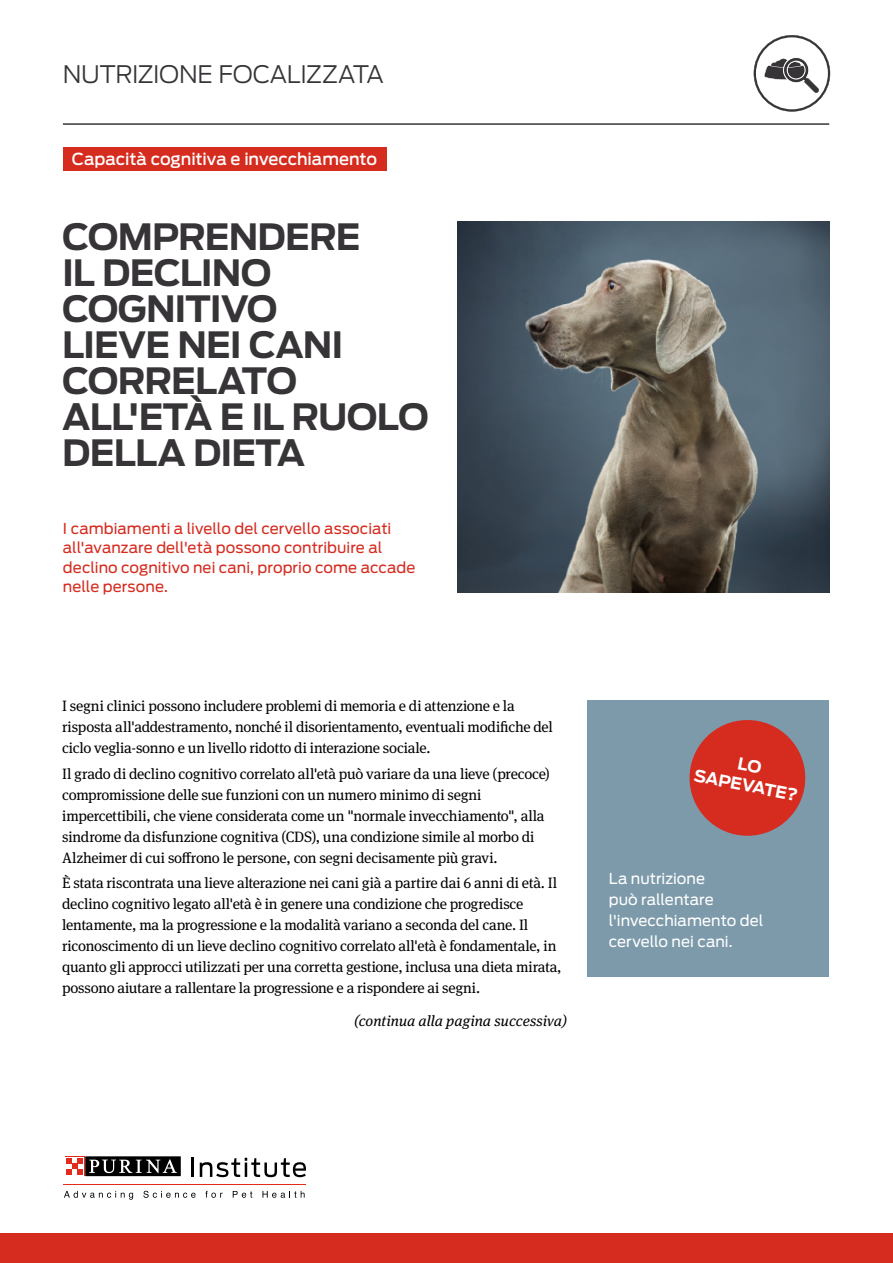
<style>
.page{position:relative;width:893px;height:1263px;background:#fff}
.page>*{position:absolute;margin:0;border:0;box-sizing:border-box;transform-origin:0 0}
.t1{font:700 36px/36px "Antenna";letter-spacing:-.025em;color:#373437}
.t2{font:300 24px "Antenna";letter-spacing:-.015em;color:#373437}
.t3{font:500 16.5px "Antenna";letter-spacing:-.005em;color:#fff}
.t4{font:700 16.5px/19.8px "Antenna";color:#fff;text-align:center}
.t5{font:15px/21px "Meta Serif Pro";letter-spacing:-.015em;color:#000}
.t6{font:15px/19.5px "Antenna";color:#d62b1f}
.t7{font:15px/21px "Antenna";color:#fff}
.t8{font:italic 15px "Meta Serif Pro";color:#000}
</style>
<div class="page">
<div style="left:0;top:1233px;width:893px;height:30px;background:#d62b1f"></div>
<hr style="left:63px;top:123px;width:766px;height:2px;background:#373437">
<hr style="left:64px;top:1184px;width:242px;height:1px;background:#e52a1b">
<svg style="left:192px;top:1158px;width:2px;height:19px"></svg>
<svg style="left:200px;top:1158px;width:106px;height:19px"></svg>
<svg style="left:64px;top:1191px;width:69px;height:9px"></svg>
<svg style="left:143px;top:1191px;width:53px;height:7px"></svg>
<svg style="left:205px;top:1191px;width:18px;height:7px"></svg>
<svg style="left:233px;top:1191px;width:19px;height:7px"></svg>
<svg style="left:262px;top:1191px;width:43px;height:7px"></svg>
<svg style="left:85px;top:1176px;width:96px;height:1px"></svg>
<svg style="left:65px;top:1156px;width:20px;height:20px"></svg>
<div style="left:85px;top:1156px;width:96px;height:20px;background:#000"></div>
<svg style="left:89px;top:1159px;width:88px;height:14px"></svg>
<div style="left:65px;top:1157px;width:19px;height:18px;background:#fff"></div>
<svg style="left:66px;top:1158px;width:17px;height:17px"></svg>
<img style="left:458px;top:221px;width:371px;height:371px">
<div style="left:63px;top:147px;width:323px;height:24px;background:#d62b1f"></div>
<div style="left:588px;top:700px;width:241px;height:276px;background:#7d9aaa"></div>
<svg style="left:754px;top:35px;width:76px;height:77px"></svg>
<div style="left:689px;top:720px;width:116px;height:116px;background:#d62b1f;border-radius:50%"></div>
<h2 class="t2" style="left:63px;top:58px;width:323px">NUTRIZIONE FOCALIZZATA</h2>
<p class="t3" style="left:72px;top:148px;width:307px">Capacità cognitiva e invecchiamento</p>
<h1 class="t1" style="left:62px;top:219px;width:368px">COMPRENDERE<br>IL DECLINO<br>COGNITIVO<br>LIEVE NEI CANI<br>CORRELATO<br>ALL'ETÀ E IL RUOLO<br>DELLA DIETA</h1>
<p class="t6" style="left:63px;top:518px;width:354px">I cambiamenti a livello del cervello associati all'avanzare dell'età possono contribuire al declino cognitivo nei cani, proprio come accade nelle persone.</p>
<p class="t5" style="left:62px;top:695px;width:492px">I segni clinici possono includere problemi di memoria e di attenzione e la risposta all'addestramento, nonché il disorientamento, eventuali modifiche del ciclo veglia-sonno e un livello ridotto di interazione sociale.</p>
<p class="t5" style="left:62px;top:762px;width:489px">Il grado di declino cognitivo correlato all'età può variare da una lieve (precoce) compromissione delle sue funzioni con un numero minimo di segni impercettibili, che viene considerata come un "normale invecchiamento", alla sindrome da disfunzione cognitiva (CDS), una condizione simile al morbo di Alzheimer di cui soffrono le persone, con segni decisamente più gravi.</p>
<p class="t5" style="left:62px;top:871px;width:501px">È stata riscontrata una lieve alterazione nei cani già a partire dai 6 anni di età. Il declino cognitivo legato all'età è in genere una condizione che progredisce lentamente, ma la progressione e la modalità variano a seconda del cane. Il riconoscimento di un lieve declino cognitivo correlato all'età è fondamentale, in quanto gli approcci utilizzati per una corretta gestione, inclusa una dieta mirata, possono aiutare a rallentare la progressione e a rispondere ai segni.</p>
<p class="t8" style="left:354px;top:1010px;width:214px">(continua alla pagina successiva)</p>
<p class="t4" style="left:700px;top:746px;width:107px;rotate:11deg">LO<br>SAPEVATE?</p>
<p class="t7" style="left:609px;top:867px;width:156px">La nutrizione<br>può rallentare l'invecchiamento del cervello nei cani.</p>
</div>
